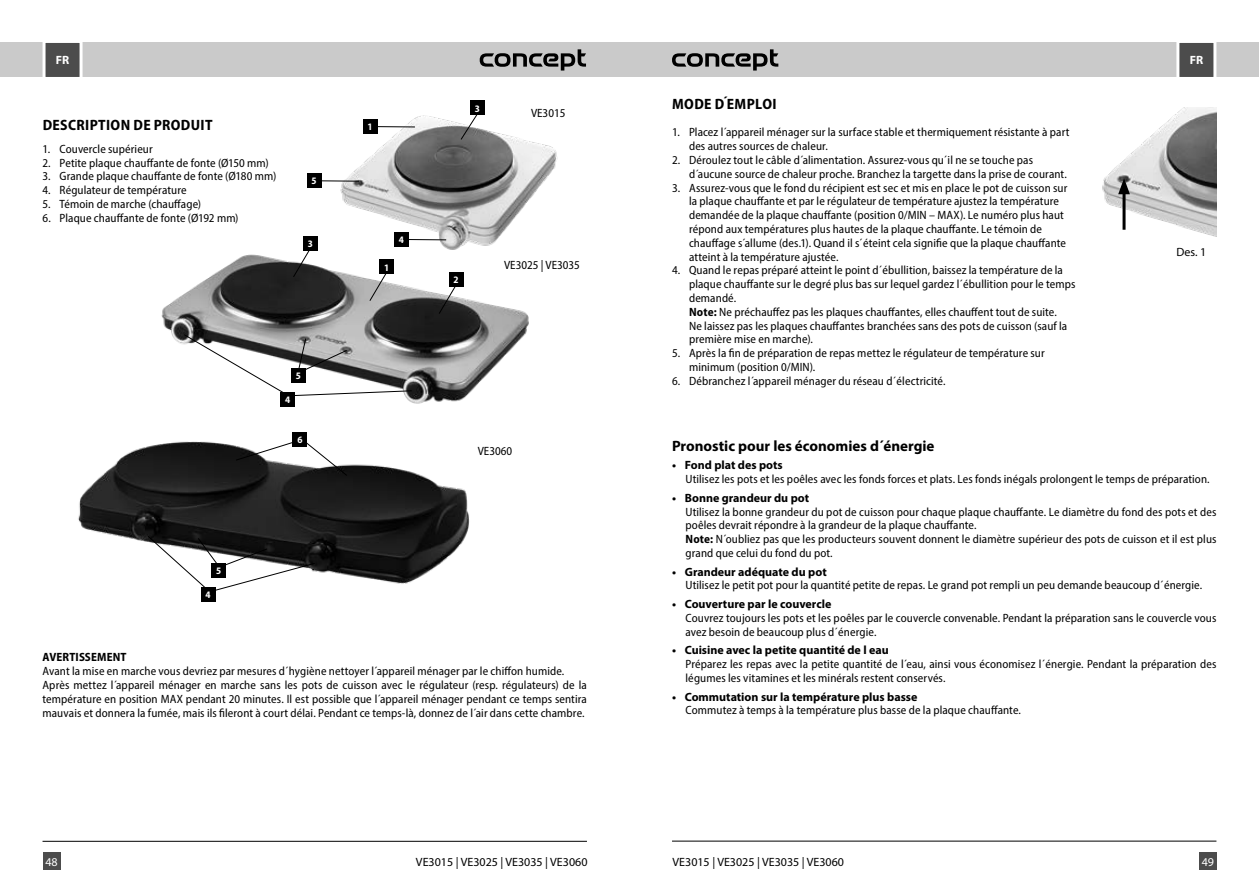
<style>
.page{position:relative;width:1259px;height:893px;background:#fff}
.page>*{position:absolute;margin:0;border:0;box-sizing:border-box;transform-origin:0 0}
.t1{font:700 15px "Myriad Pro";color:#000}
.t2{font:700 semi-condensed 15px "Myriad Pro";letter-spacing:.025em;color:#000}
.t3{font:semi-condensed 12px/13.8px "Myriad Pro";letter-spacing:.01em;color:#000}
.t4{font:700 12px "Myriad Pro";color:#000}
.t5{font:12px "Myriad Pro";color:#000}
.t6{font:700 semi-condensed 12px "Myriad Pro";letter-spacing:.01em;color:#000}
.t7{font:700 12px "Myriad Pro";color:#fff}
.t8{font:12px "Myriad Pro";color:#fff}
.t9{font:700 semi-condensed 9.9px "Myriad Pro";color:#fff}
.s1{font-weight:700}
</style>
<div class="page">
<hr style="left:672px;top:841px;width:544px;height:1px;background:#000">
<hr style="left:43px;top:841px;width:544px;height:1px;background:#000">
<img style="left:161px;top:240px;width:368px;height:167px">
<img style="left:78px;top:432px;width:392px;height:152px">
<div style="left:449px;top:273px;width:14px;height:14px;background:#000"></div>
<div style="left:293px;top:432px;width:14px;height:14px;background:#000"></div>
<div style="left:380px;top:260px;width:14px;height:14px;background:#000"></div>
<div style="left:303px;top:236px;width:14px;height:14px;background:#000"></div>
<div style="left:281px;top:393px;width:14px;height:14px;background:#000"></div>
<div style="left:201px;top:588px;width:14px;height:14px;background:#000"></div>
<svg style="left:438px;top:284px;width:19px;height:30px"></svg>
<svg style="left:304px;top:441px;width:44px;height:35px"></svg>
<svg style="left:369px;top:271px;width:18px;height:31px"></svg>
<svg style="left:293px;top:248px;width:18px;height:30px"></svg>
<img style="left:335px;top:103px;width:223px;height:161px">
<img style="left:1102px;top:107px;width:114px;height:129px">
<div style="left:363px;top:119px;width:14px;height:14px;background:#000"></div>
<div style="left:307px;top:173px;width:14px;height:14px;background:#000"></div>
<div style="left:394px;top:232px;width:14px;height:14px;background:#000"></div>
<div style="left:470px;top:101px;width:14px;height:14px;background:#000"></div>
<svg style="left:460px;top:113px;width:18px;height:27px"></svg>
<hr style="left:376px;top:126px;width:39px;height:1px;background:#000">
<hr style="left:320px;top:181px;width:39px;height:1px;background:#000">
<hr style="left:407px;top:239px;width:39px;height:1px;background:#000">
<svg style="left:183px;top:334px;width:229px;height:62px"></svg>
<svg style="left:147px;top:535px;width:168px;height:56px"></svg>
<svg style="left:235px;top:441px;width:61px;height:20px"></svg>
<hr style="left:1122px;top:189px;width:3px;height:41px;background:#000">
<svg style="left:1118px;top:178px;width:12px;height:16px"></svg>
<div style="left:0;top:43px;width:629px;height:34px;background:#cacaca"></div>
<div style="left:629px;top:43px;width:630px;height:34px;background:#cacaca"></div>
<svg style="left:480px;top:49px;width:106px;height:22px"></svg>
<svg style="left:672px;top:49px;width:106px;height:22px"></svg>
<svg style="left:1175px;top:42px;width:43px;height:35px;background:#717171"></svg>
<svg style="left:41px;top:42px;width:43px;height:35px;background:#717171"></svg>
<div style="left:1199px;top:853px;width:17px;height:17px;background:#4c4c4c"></div>
<div style="left:43px;top:853px;width:17px;height:17px;background:#4c4c4c"></div>
<p class="t7" style="left:56px;top:53px;width:15px">FR</p>
<p class="t7" style="left:1189px;top:53px;width:15px">FR</p>
<p class="t2" style="left:43px;top:116px;width:171px">DESCRIPTION DE PRODUIT</p>
<p class="t3" style="left:43px;top:142px;width:112px">1. Couvercle supérieur</p>
<p class="t3" style="left:43px;top:156px;width:228px">2. Petite plaque chauffante de fonte (Ø150 mm)</p>
<p class="t3" style="left:43px;top:169px;width:235px">3. Grande plaque chauffante de fonte (Ø180 mm)</p>
<p class="t3" style="left:43px;top:183px;width:146px">4. Régulateur de température</p>
<p class="t3" style="left:43px;top:197px;width:160px">5. Témoin de marche (chauffage)</p>
<p class="t3" style="left:43px;top:211px;width:198px">6. Plaque chauffante de fonte (Ø192 mm)</p>
<p class="t9" style="left:311px;top:174px;width:7px">5</p>
<p class="t9" style="left:308px;top:237px;width:7px">3</p>
<p class="t9" style="left:216px;top:564px;width:7px">5</p>
<p class="t9" style="left:205px;top:589px;width:7px">4</p>
<p class="t9" style="left:296px;top:369px;width:7px">5</p>
<p class="t9" style="left:285px;top:394px;width:7px">4</p>
<p class="t9" style="left:297px;top:433px;width:7px">6</p>
<p class="t9" style="left:367px;top:120px;width:7px">1</p>
<p class="t9" style="left:384px;top:261px;width:7px">1</p>
<p class="t9" style="left:399px;top:233px;width:7px">4</p>
<p class="t9" style="left:475px;top:102px;width:7px">3</p>
<p class="t3" style="left:531px;top:106px;width:36px">VE3015</p>
<p class="t9" style="left:453px;top:274px;width:7px">2</p>
<p class="t3" style="left:504px;top:258px;width:77px">VE3025 | VE3035</p>
<p class="t3" style="left:478px;top:444px;width:36px">VE3060</p>
<p class="t6" style="left:43px;top:650px;width:86px">AVERTISSEMENT</p>
<p class="t3" style="left:43px;top:664px;width:546px">Avant la mise en marche vous devriez par mesures d´hygiène nettoyer l´appareil ménager par le chiffon humide.<br>Après mettez l´appareil ménager en marche sans les pots de cuisson avec le régulateur (resp. régulateurs) de la température en position MAX pendant 20 minutes. Il est possible que l´appareil ménager pendant ce temps sentira mauvais et donnera la fumée, mais ils fileront à court délai. Pendant ce temps-là, donnez de l´air dans cette chambre.</p>
<p class="t2" style="left:672px;top:94px;width:106px">MODE D´EMPLOI</p>
<p class="t3" style="left:689px;top:125px;width:382px;text-indent:-17px">1. Placez l´appareil ménager sur la surface stable et thermiquement résistante à part des autres sources de chaleur.</p>
<p class="t3" style="left:689px;top:153px;width:379px;text-indent:-17px">2. Déroulez tout le câble d´alimentation. Assurez-vous qu´il ne se touche pas d´aucune source de chaleur proche. Branchez la targette dans la prise de courant.</p>
<p class="t3" style="left:689px;top:181px;width:380px;text-indent:-17px">3. Assurez-vous que le fond du récipient est sec et mis en place le pot de cuisson sur la plaque chauffante et par le régulateur de température ajustez la température demandée de la plaque chauffante (position 0/MIN – MAX). Le numéro plus haut répond aux températures plus hautes de la plaque chauffante. Le témoin de chauffage s´allume (des.1). Quand il s´éteint cela signifie que la plaque chauffante atteint à la température ajustée.</p>
<p class="t3" style="left:689px;top:263px;width:388px;text-indent:-17px">4. Quand le repas préparé atteint le point d´ébullition, baissez la température de la plaque chauffante sur le degré plus bas sur lequel gardez l´ébullition pour le temps demandé.<br><span class="s1">Note:</span> Ne préchauffez pas les plaques chauffantes, elles chauffent tout de suite.<br>Ne laissez pas les plaques chauffantes branchées sans des pots de cuisson (sauf la première mise en marche).</p>
<p class="t3" style="left:689px;top:346px;width:357px;text-indent:-17px">5. Après la fin de préparation de repas mettez le régulateur de température sur minimum (position 0/MIN).</p>
<p class="t3" style="left:672px;top:374px;width:275px">6. Débranchez l´appareil ménager du réseau d´électricité.</p>
<p class="t5" style="left:1176px;top:245px;width:31px">Des. 1</p>
<p class="t1" style="left:672px;top:436px;width:264px">Pronostic pour les économies d´énergie</p>
<p class="t4" style="left:672px;top:457px;width:112px">• Fond plat des pots</p>
<p class="t3" style="left:685px;top:472px;width:526px">Utilisez les pots et les poêles avec les fonds forces et plats. Les fonds inégals prolongent le temps de préparation.</p>
<p class="t4" style="left:672px;top:490px;width:139px">• Bonne grandeur du pot</p>
<p class="t3" style="left:685px;top:504px;width:532px">Utilisez la bonne grandeur du pot de cuisson pour chaque plaque chauffante. Le diamètre du fond des pots et des poêles devrait répondre à la grandeur de la plaque chauffante.<br><span class="s1">Note:</span> N´oubliez pas que les producteurs souvent donnent le diamètre supérieur des pots de cuisson et il est plus grand que celui du fond du pot.</p>
<p class="t4" style="left:672px;top:564px;width:156px">• Grandeur adéquate du pot</p>
<p class="t3" style="left:685px;top:578px;width:518px">Utilisez le petit pot pour la quantité petite de repas. Le grand pot rempli un peu demande beaucoup d´énergie.</p>
<p class="t4" style="left:672px;top:596px;width:161px">• Couverture par le couvercle</p>
<p class="t3" style="left:685px;top:611px;width:532px">Couvrez toujours les pots et les poêles par le couvercle convenable. Pendant la préparation sans le couvercle vous avez besoin de beaucoup plus d´énergie.</p>
<p class="t4" style="left:672px;top:642px;width:218px">• Cuisine avec la petite quantité de l eau</p>
<p class="t3" style="left:685px;top:657px;width:532px">Préparez les repas avec la petite quantité de l´eau, ainsi vous économisez l´énergie. Pendant la préparation des légumes les vitamines et les minérals restent conservés.</p>
<p class="t4" style="left:672px;top:689px;width:247px">• Commutation sur la température plus basse</p>
<p class="t3" style="left:685px;top:703px;width:337px">Commutez à temps à la température plus basse de la plaque chauffante.</p>
<p class="t8" style="left:45px;top:854px;width:14px">48</p>
<p class="t5" style="left:416px;top:854px;width:173px">VE3015 | VE3025 | VE3035 | VE3060</p>
<p class="t5" style="left:672px;top:854px;width:173px">VE3015 | VE3025 | VE3035 | VE3060</p>
<p class="t8" style="left:1201px;top:854px;width:14px">49</p>
</div>
